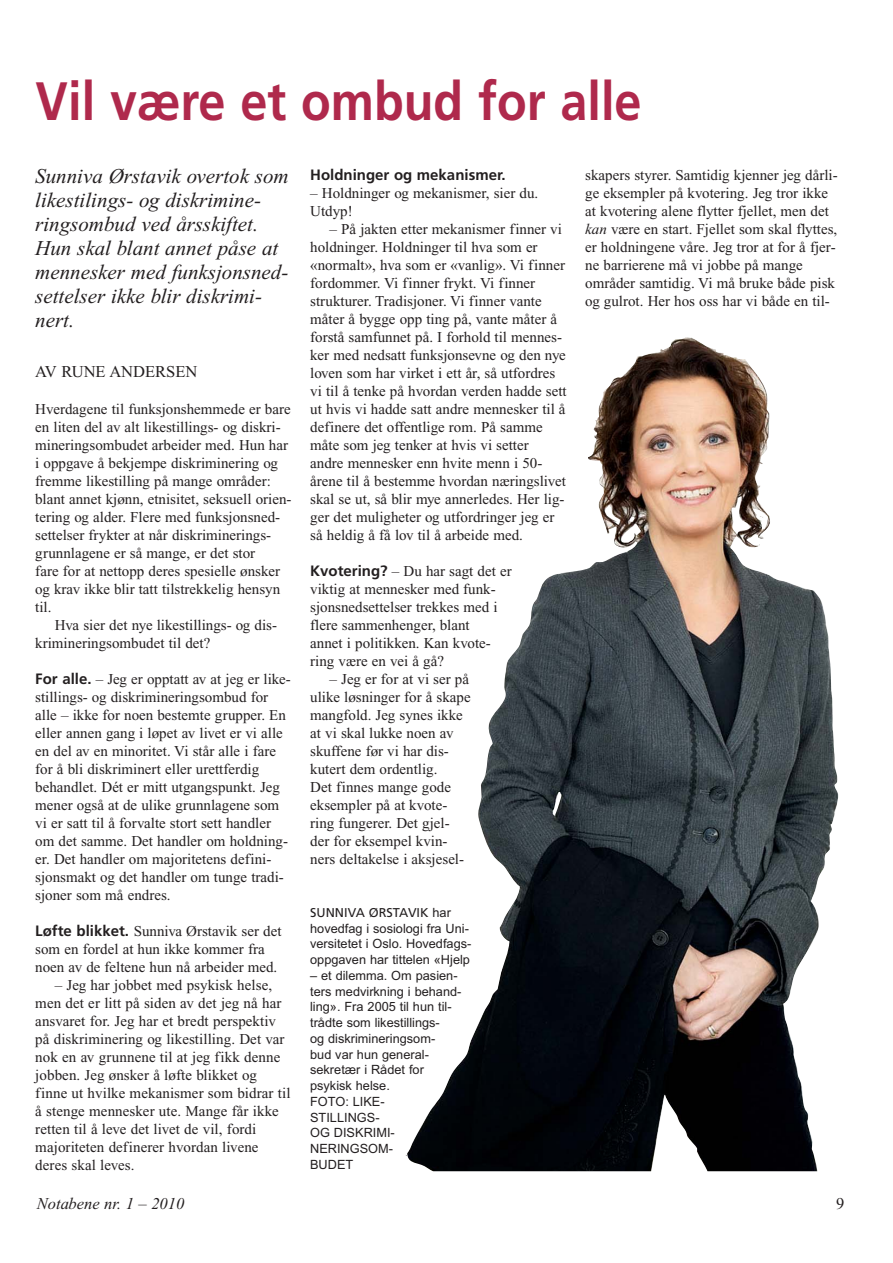
<style>
.page{position:relative;width:893px;height:1263px;background:#fff}
.page>*{position:absolute;margin:0;border:0;box-sizing:border-box;transform-origin:0 0}
.t1{font:700 54px "Frutiger";color:#af294c;scale:.9 1}
.t2{font:italic 21px/24px "Times New Roman";color:#231f20}
.t3{font:italic 16.5px "Times New Roman";color:#231f20}
.t4{font:16.5px "Times New Roman";color:#231f20}
.t5{font:15px/18px "Times New Roman";color:#231f20}
.t6{font:700 15px "Frutiger";color:#231f20}
.t7{font:12.75px/15.8px "Arial";color:#231f20}
.t8{font:12.75px "Frutiger";color:#231f20}
.s1{font-family:"Frutiger";font-weight:700}
.s2{font-family:"Arial"}
.s3{font-style:italic}
</style>
<div class="page">
<img style="left:407px;top:349px;width:431px;height:822px">
<h1 class="t1" style="left:35px;top:80px;width:675px">Vil være et ombud for alle</h1>
<h2 class="t2" style="left:35px;top:166px;width:255px">Sunniva Ørstavik overtok som likestilings- og diskrimine&shy;ringsombud ved årsskiftet.<br>Hun skal blant annet påse at mennesker med funksjonsned&shy;settelser ikke blir diskrimi&shy;nert.</h2>
<p class="t4" style="left:35px;top:365px;width:164px">AV RUNE ANDERSEN</p>
<p class="t5" style="left:35px;top:401px;width:258px">Hverdagene til funksjonshemmede er bare en liten del av alt likestillings- og diskri&shy;mineringsombudet arbeider med. Hun har i oppgave å bekjempe diskriminering og fremme likestilling på mange områder: blant annet kjønn, etnisitet, seksuell orien&shy;tering og alder. Flere med funksjonsned&shy;settelser frykter at når diskriminerings&shy;grunnlagene er så mange, er det stor<br>fare for at nettopp deres spesielle ønsker og krav ikke blir tatt tilstrekkelig hensyn til.</p>
<p class="t5" style="left:35px;top:617px;width:243px;text-indent:19px">Hva sier det nye likestillings- og dis&shy;krimineringsombudet til det?</p>
<p class="t5" style="left:35px;top:671px;width:257px"><span class="s1">For alle.</span> – Jeg er opptatt av at jeg er like&shy;stillings- og diskrimineringsombud for alle – ikke for noen bestemte grupper. En eller annen gang i løpet av livet er vi alle en del av en minoritet. Vi står alle i fare for å bli diskriminert eller urettferdig behandlet. Dét er mitt utgangspunkt. Jeg mener også at de ulike grunnlagene som vi er satt til å forvalte stort sett handler om det samme. Det handler om holdning&shy;er. Det handler om majoritetens defini&shy;sjonsmakt og det handler om tunge tradi&shy;sjoner som må endres.</p>
<p class="t5" style="left:35px;top:923px;width:248px"><span class="s1">Løfte blikket.</span> Sunniva Ørstavik ser det som en fordel at hun ikke kommer fra noen av de feltene hun nå arbeider med.</p>
<p class="t5" style="left:35px;top:977px;width:257px;text-indent:19px">– Jeg har jobbet med psykisk helse, men det er litt på siden av det jeg nå har ansvaret for. Jeg har et bredt perspektiv på diskriminering og likestilling. Det var nok en av grunnene til at jeg fikk denne jobben. Jeg ønsker å løfte blikket og finne ut hvilke mekanismer som bidrar til å stenge mennesker ute. Mange får ikke retten til å leve det livet de vil, fordi majoriteten definerer hvordan livene deres skal leves.</p>
<p class="t6" style="left:310px;top:169px;width:197px">Holdninger og mekanismer.</p>
<p class="t5" style="left:310px;top:185px;width:229px">– Holdninger og mekanismer, sier du.<br>Utdyp!</p>
<p class="t5" style="left:310px;top:221px;width:258px;text-indent:19px">– På jakten etter mekanismer finner vi holdninger. Holdninger til hva som er «normalt», hva som er «vanlig». Vi finner fordommer. Vi finner frykt. Vi finner strukturer. Tradisjoner. Vi finner vante måter å bygge opp ting på, vante måter å forstå samfunnet på. I forhold til mennes&shy;ker med nedsatt funksjonsevne og den nye loven som har virket i ett år, så utfordres vi til å tenke på hvordan verden hadde sett ut hvis vi hadde satt andre mennesker til å definere det offentlige rom. På samme måte som jeg tenker at hvis vi setter<br>andre mennesker enn hvite menn i 50- årene til å bestemme hvordan næringslivet skal se ut, så blir mye annerledes. Her lig&shy;ger det muligheter og utfordringer jeg er så heldig å få lov til å arbeide med.</p>
<p class="t5" style="left:310px;top:563px;width:203px"><span class="s1">Kvotering?</span> – Du har sagt det er viktig at mennesker med funk&shy;sjonsnedsettelser trekkes med i flere sammenhenger, blant<br>annet i politikken. Kan kvote&shy;ring være en vei å gå?</p>
<p class="t5" style="left:310px;top:671px;width:162px;text-indent:19px">– Jeg er for at vi ser på ulike løsninger for å skape mangfold. Jeg synes ikke at vi skal lukke noen av skuffene før vi har dis&shy;kutert dem ordentlig.<br>Det finnes mange gode eksempler på at kvote&shy;ring fungerer. Det gjel&shy;der for eksempel kvin&shy;ners deltakelse i aksjesel-</p>
<p class="t8" style="left:310px;top:907px;width:142px">SUNNIVA ØRSTAVIK <span class="s2">har</span></p>
<p class="t7" style="left:310px;top:921px;width:163px">hovedfag i sosiologi fra Uni&shy;versitetet i Oslo. Hovedfags&shy;oppgaven har tittelen «Hjelp</p>
<p class="t7" style="left:310px;top:969px;width:153px">– et dilemma. Om pasien&shy;ters medvirkning i behand&shy;ling». Fra 2005 til hun til&shy;trådte som likestillings-<br>og diskrimineringsom-<br>bud var hun general&shy;sekretær i Rådet for psykisk helse.<br>FOTO: LIKE-<br>STILLINGS-<br>OG DISKRIMI-<br>NERINGSOM-<br>BUDET</p>
<p class="t5" style="left:585px;top:167px;width:254px">skapers styrer. Samtidig kjenner jeg dårli&shy;ge eksempler på kvotering. Jeg tror ikke at kvotering alene flytter fjellet, men det <span class="s3">kan</span> være en start. Fjellet som skal flyttes, er holdningene våre. Jeg tror at for å fjer&shy;ne barrierene må vi jobbe på mange områder samtidig. Vi må bruke både pisk og gulrot. Her hos oss har vi både en til-</p>
<p class="t3" style="left:37px;top:1197px;width:149px">Notabene nr. 1 – 2010</p>
<p class="t4" style="left:836px;top:1197px;width:10px">9</p>
</div>
